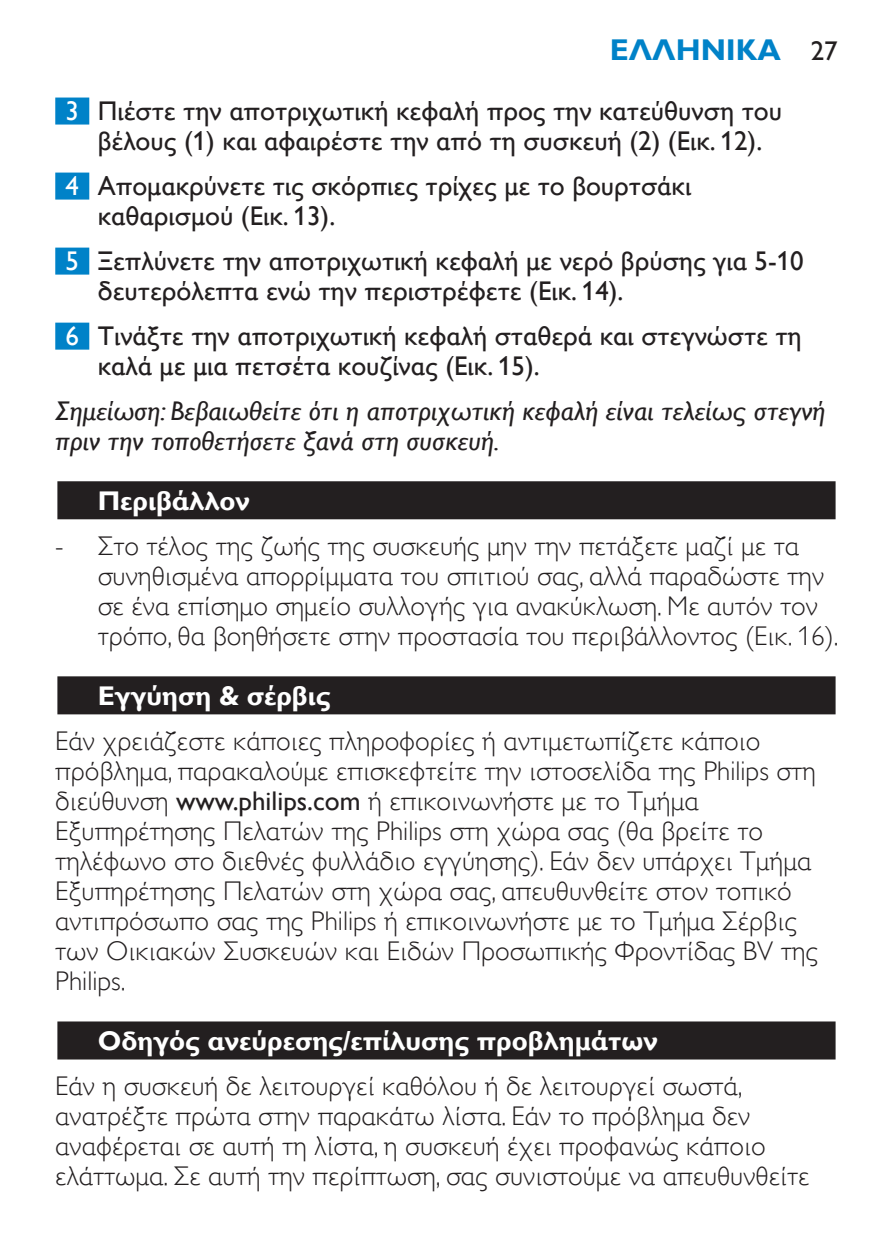
<style>
.page{position:relative;width:893px;height:1259px;background:#fff}
.page>*{position:absolute;margin:0;border:0;box-sizing:border-box;transform-origin:0 0}
.t1{font:700 30px "Gill Sans Alt One WGL";color:#0082c8}
.t2{font:27px/30px "Gill Sans Alt One WGL Light";color:#231f20}
.t3{font:27px/30px "Gill Sans Alt One WGL";color:#231f20}
.t4{font:italic 27px/30px "Gill Sans Alt One WGL";color:#231f20}
.t5{font:700 27px "Gill Sans Alt One WGL";color:#fff}
.t6{font:27px "Gill Sans Alt One WGL";color:#fff}
.s1{font-weight:400;font-size:27px;color:#231f20}
.s2{color:#fff}
.s3{font-family:"Gill Sans Alt One WGL"}
</style>
<div class="page">
<div style="left:55px;top:98px;width:34px;height:27px;background:#0082c8"></div>
<div style="left:55px;top:173px;width:34px;height:27px;background:#0082c8"></div>
<div style="left:55px;top:248px;width:34px;height:27px;background:#0082c8"></div>
<div style="left:55px;top:323px;width:34px;height:27px;background:#0082c8"></div>
<div style="left:55px;top:479px;width:783px;height:43px;background:linear-gradient(to right,#bab9b9,#bab9b9)"></div>
<div style="left:57px;top:481px;width:779px;height:38px;background:#231f20"></div>
<div style="left:55px;top:674px;width:783px;height:43px;background:linear-gradient(to right,#a9a8a8,#a9a8a8)"></div>
<div style="left:57px;top:676px;width:779px;height:38px;background:#231f20"></div>
<div style="left:55px;top:1019px;width:783px;height:43px;background:linear-gradient(to right,#8c8a8a,#8c8a8a)"></div>
<div style="left:57px;top:1021px;width:779px;height:38px;background:#231f20"></div>
<p class="t1" style="left:610px;top:29px;width:215px">Ελληνικα <span class="s1">27</span></p>
<p class="t6" style="left:55px;top:92px;width:9px">3</p>
<p class="t3" style="left:98px;top:96px;width:686px">Πιέστε την αποτριχωτική κεφαλή προς την κατεύθυνση του βέλους (1) και αφαιρέστε την από τη συσκευή (2) (Εικ. 12).</p>
<p class="t6" style="left:55px;top:167px;width:9px">4</p>
<p class="t3" style="left:98px;top:171px;width:595px">Απομακρύνετε τις σκόρπιες τρίχες με το βουρτσάκι καθαρισμού (Εικ. 13).</p>
<p class="t3" style="left:98px;top:246px;width:707px;text-indent:-32px"><span class="s2">5</span> Ξεπλύνετε την αποτριχωτική κεφαλή με νερό βρύσης για 5-10 δευτερόλεπτα ενώ την περιστρέφετε (Εικ. 14).</p>
<p class="t3" style="left:98px;top:321px;width:705px;text-indent:-32px"><span class="s2">6</span> Τινάξτε την αποτριχωτική κεφαλή σταθερά και στεγνώστε τη καλά με μια πετσέτα κουζίνας (Εικ. 15).</p>
<p class="t4" style="left:55px;top:396px;width:772px">Σημείωση: Βεβαιωθείτε ότι η αποτριχωτική κεφαλή είναι τελείως στεγνή πριν την τοποθετήσετε ξανά στη συσκευή.</p>
<p class="t5" style="left:98px;top:482px;width:154px">Περιβάλλον</p>
<p class="t2" style="left:98px;top:531px;width:742px">Στο τέλος της ζωής της συσκευής μην την πετάξετε μαζί με τα συνηθισμένα απορρίμματα του σπιτιού σας, αλλά παραδώστε την σε ένα επίσημο σημείο συλλογής για ανακύκλωση. Με αυτόν τον τρόπο, θα βοηθήσετε στην προστασία του περιβάλλοντος (Εικ. 16).</p>
<p class="t5" style="left:98px;top:677px;width:234px">Εγγύηση &amp; σέρβις</p>
<p class="t2" style="left:55px;top:726px;width:764px">Εάν χρειάζεστε κάποιες πληροφορίες ή αντιμετωπίζετε κάποιο πρόβλημα, παρακαλούμε επισκεφτείτε την ιστοσελίδα της Philips στη διεύθυνση <span class="s3">www.philips.com</span> ή επικοινωνήστε με το Τμήμα Εξυπηρέτησης Πελατών της Philips στη χώρα σας (θα βρείτε το τηλέφωνο στο διεθνές φυλλάδιο εγγύησης). Εάν δεν υπάρχει Τμήμα Εξυπηρέτησης Πελατών στη χώρα σας, απευθυνθείτε στον τοπικό αντιπρόσωπο σας της Philips ή επικοινωνήστε με το Τμήμα Σέρβις των Οικιακών Συσκευών και Ειδών Προσωπικής Φροντίδας BV της Philips.</p>
<p class="t5" style="left:98px;top:1023px;width:562px">Οδηγός ανεύρεσης/επίλυσης προβλημάτων</p>
<p class="t2" style="left:55px;top:1071px;width:756px">Εάν η συσκευή δε λειτουργεί καθόλου ή δε λειτουργεί σωστά, ανατρέξτε πρώτα στην παρακάτω λίστα. Εάν το πρόβλημα δεν αναφέρεται σε αυτή τη λίστα, η συσκευή έχει προφανώς κάποιο ελάττωμα. Σε αυτή την περίπτωση, σας συνιστούμε να απευθυνθείτε</p>
<p class="t2" style="left:55px;top:531px;width:10px">-</p>
</div>
